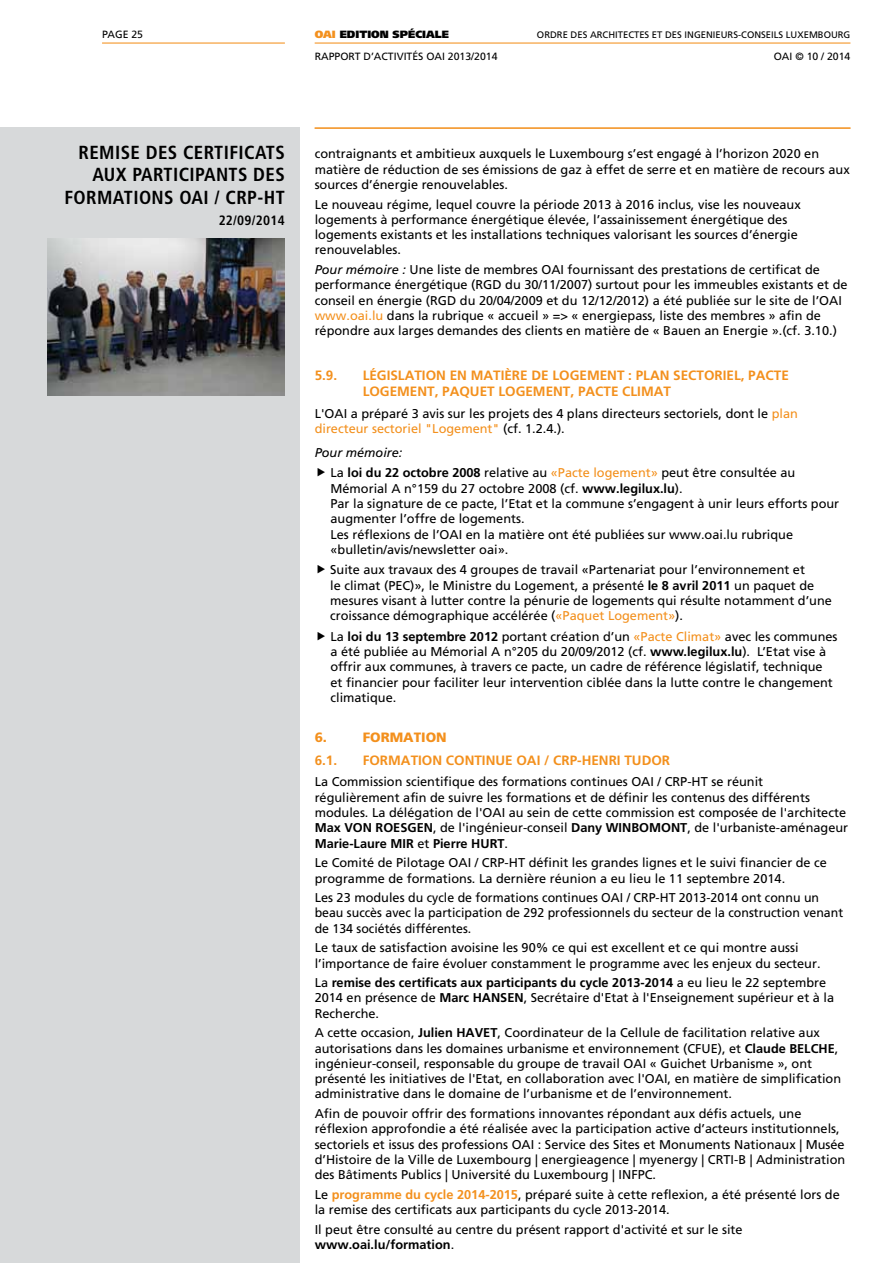
<style>
.page{position:relative;width:893px;height:1263px;background:#fff}
.page>*{position:absolute;margin:0;border:0;box-sizing:border-box;transform-origin:0 0}
.t1{font:700 condensed 18.9px "Frutiger LT Std";letter-spacing:.02em;color:#000}
.t2{font:700 13.5px "Frutiger LT Std";color:#f3901d}
.t3{font:900 13.5px "Frutiger LT Std";color:#f3901d}
.t4{font:700 condensed 13.5px "Frutiger LT Std";letter-spacing:.02em;color:#000}
.t5{font:12.75px/15.3px "Frutiger LT Std";color:#000}
.t6{font:10.5px "Frutiger LT Std";color:#000}
.t7{font:900 10.5px "Frutiger LT Std";color:#000}
.t8{font:9.45px "Frutiger LT Std";color:#000}
.s1{color:#f3901d}
.s2{font-style:italic}
.s3{font-weight:700}
.s4{font-weight:700;color:#f3901d}
</style>
<div class="page">
<div style="left:0;top:128px;width:300px;height:1135px;background:#d7d9da"></div>
<hr style="left:315px;top:128px;width:535px;height:1px;background:#f3901d">
<hr style="left:102px;top:43px;width:183px;height:1px;background:#f3901d">
<hr style="left:315px;top:43px;width:535px;height:1px;background:#f3901d">
<img style="left:47px;top:238px;width:238px;height:157px">
<p class="t6" style="left:102px;top:28px;width:43px">Page 25</p>
<p class="t7" style="left:315px;top:28px;width:135px"><span class="s1">OAI</span> EDITION SPÉCIALE</p>
<p class="t8" style="left:537px;top:29px;width:158px">Ordre des architectes et des ingen</p>
<p class="t8" style="left:713px;top:29px;width:138px">ieu rs-conseils Luxembou rg</p>
<p class="t6" style="left:315px;top:50px;width:119px">Rapport d’activités OAI</p>
<p class="t6" style="left:448px;top:50px;width:51px">2013/2014</p>
<p class="t6" style="left:774px;top:50px;width:7px">OAI</p>
<p class="t6" style="left:795px;top:50px;width:57px">© 10 / 2014</p>
<h1 class="t1" style="left:78px;top:141px;width:208px">REMISE DES CERTIFICATS</h1>
<h1 class="t1" style="left:92px;top:164px;width:194px">AUX PARTICIPANTS DES</h1>
<h1 class="t1" style="left:64px;top:186px;width:126px">FORMATIONS OAI</h1>
<h1 class="t1" style="left:215px;top:186px;width:71px">/ CRP-HT</h1>
<p class="t4" style="left:219px;top:212px;width:68px">22/09/2014</p>
<p class="t5" style="left:315px;top:146px;width:536px">contraignants et ambitieux auxquels le Luxembourg s’est engagé à l’horizon 2020 en matière de réduction de ses émissions de gaz à effet de serre et en matière de recours aux sources d’énergie renouvelables.</p>
<p class="t5" style="left:315px;top:197px;width:488px">Le nouveau régime, lequel couvre la période 2013 à 2016 inclus, vise les nouveaux logements à performance énergétique élevée, l’assainissement énergétique des logements existants et les installations techniques valorisant les sources d’énergie renouvelables.</p>
<p class="t5" style="left:315px;top:262px;width:235px"><span class="s2">Pour mémoire :</span> Une liste de membres OAI</p>
<p class="t5" style="left:315px;top:262px;width:534px;text-indent:253px">fournissant des prestations de certificat de performance énergétique (RGD du 30/11/2007) surtout pour les immeubles existants et de conseil en énergie (RGD du 20/04/2009 et du 12/12/2012) a été publiée sur le site de l’OAI <span class="s1">www.oai.lu</span> dans la rubrique « accueil » =&gt; « energiepass, liste des membres » afin de répondre aux larges demandes des clients en matière de « Bauen an Energie ».(cf. 3.10.)</p>
<p class="t2" style="left:315px;top:367px;width:24px">5.9.</p>
<p class="t2" style="left:363px;top:367px;width:44px">Législatio</p>
<p class="t2" style="left:436px;top:367px;width:44px">n en mati</p>
<p class="t2" style="left:504px;top:367px;width:85px">ère de logeme</p>
<p class="t2" style="left:607px;top:367px;width:82px">nt : Plan sectoriel</p>
<p class="t2" style="left:741px;top:367px;width:17px">, pacte</p>
<p class="t2" style="left:363px;top:383px;width:37px">logeme</p>
<p class="t2" style="left:417px;top:383px;width:35px">nt, paquet</p>
<p class="t2" style="left:498px;top:383px;width:37px">logeme</p>
<p class="t2" style="left:553px;top:383px;width:34px">nt, pacte</p>
<p class="t2" style="left:622px;top:383px;width:10px">climat</p>
<p class="t5" style="left:315px;top:406px;width:18px">L'OAI</p>
<p class="t5" style="left:315px;top:406px;width:485px;text-indent:36px">a préparé 3 avis sur les projets des 4 plans directeurs sectoriels, dont le <span class="s1">plan directeur sectoriel "Logement"</span> (cf. 1.2.4.).</p>
<p class="t5" style="left:330px;top:442px;width:466px;line-height:20.4px;text-indent:-16px"><span class="s2">Pour mémoire:<br></span>La <span class="s3">loi du 22 octobre 2008</span> relative au <span class="s1">«Pacte logement»</span> peut être consultée au</p>
<p class="t5" style="left:330px;top:481px;width:510px">Mémorial A n°159 du 27 octobre 2008 (cf. <span class="s3">www.legilux.lu</span>).<br>Par la signature de ce pacte, l’Etat et la commune s’engagent à unir leurs efforts pour augmenter l’offre de logements.<br>Les réflexions de l’OAI</p>
<p class="t5" style="left:330px;top:527px;width:464px;text-indent:135px">en la matière ont été publiées sur www.oai.lu rubrique «bulletin/avis/newsletter oai».</p>
<p class="t5" style="left:330px;top:562px;width:503px">Suite aux travaux des 4 groupes de travail «Partenariat pour l’environnement et<br>le climat (PEC)», le M inistre du Logement, a présenté <span class="s3">le 8 avril 2011</span> un paquet de mesures visant à lutter contre la pénurie de logements qui résulte notamment d’une croissance démographique accélérée (<span class="s1">«Paquet Logement»</span>).</p>
<p class="t5" style="left:330px;top:629px;width:509px">La <span class="s3">loi du 13 septembre 2012</span> portant création d’un <span class="s1">«Pacte Climat»</span> avec les communes a été publiée au Mémorial A n°205 du 20/09/2012 (cf. <span class="s3">www.legilux.lu</span>). L’Etat vise à offrir aux communes, à travers ce pacte, un cadre de référence législatif, technique et financier pour faciliter leur intervention ciblée dans la lutte contre le changement climatique.</p>
<p class="t3" style="left:315px;top:729px;width:26px">6. FORMATION</p>
<p class="t2" style="left:315px;top:752px;width:24px">6.1.</p>
<p class="t2" style="left:363px;top:752px;width:17px">Formatio</p>
<p class="t2" style="left:432px;top:752px;width:203px">n continue OAI / CRP-Henri tudor</p>
<p class="t5" style="left:315px;top:774px;width:325px">La Commission scientifique des formations continues OAI</p>
<p class="t5" style="left:315px;top:774px;width:497px;text-indent:343px">/ CRP-HT se réunit régulièrement afin de suivre les formations et de définir les contenus des différents modules. La délégation de l'OAI</p>
<p class="t5" style="left:315px;top:805px;width:535px;text-indent:194px">au sein de cette commission est composée de l'architecte<br><span class="s3">Max VON ROESGEN</span>, de l'ingénieur-conseil <span class="s3">Dany WINBOMONT</span>, de l'urbaniste-aménageur<br><span class="s3">Marie-Laure MIR</span> et <span class="s3">Pierre HURT</span>.</p>
<p class="t5" style="left:315px;top:855px;width:142px">Le Comité de Pilotage OAI</p>
<p class="t5" style="left:315px;top:855px;width:514px;text-indent:160px">/ CRP-HT définit les grandes lignes et le suivi financier de ce programme de formations. La dernière réunion a eu lieu le 11 septembre 2014.</p>
<p class="t5" style="left:315px;top:890px;width:295px">Les 23 modules du cycle de formations continues OAI</p>
<p class="t5" style="left:315px;top:890px;width:530px;text-indent:312px">/ CRP-HT 2013-2014 ont connu un beau succès avec la participation de 292 professionnels du secteur de la construction venant de 134 sociétés différentes.</p>
<p class="t5" style="left:315px;top:940px;width:507px">Le taux de satisfaction avoisine les 90% ce qui est excellent et ce qui montre aussi l’importance de faire évoluer constamment le programme avec les enjeux du secteur.</p>
<p class="t5" style="left:315px;top:975px;width:521px">La <span class="s3">remise des certificats aux participants du cycle 2013-2014</span> a eu lieu le 22 septembre<br>2014 en présence de <span class="s3">Marc HANSEN</span>, Secrétaire d'Etat à l'Enseignement supérieur et à la<br>Recherche.</p>
<p class="t5" style="left:315px;top:1025px;width:525px">A cette occasion, <span class="s3">Julien HAVET</span>, Coordinateur de la Cellule de facilitation relative aux autorisations dans les domaines urbanisme et environnement (CFUE), et <span class="s3">Claude BELCHE</span>, ingénieur-conseil, responsable du groupe de travail OAI</p>
<p class="t5" style="left:315px;top:1056px;width:528px;text-indent:335px">« Guichet Urbanisme », ont présenté les initiatives de l'Etat, en collaboration avec l'OAI, en matière de simplification administrative dans le domaine de l’urbanisme et de l’environnement.</p>
<p class="t5" style="left:315px;top:1106px;width:527px">Afin de pouvoir offrir des formations innovantes répondant aux défis actuels, une réflexion approfondie a été réalisée avec la participation active d’acteurs institutionnels, sectoriels et issus des professions OAI</p>
<p class="t5" style="left:315px;top:1136px;width:532px;text-align:justify;text-indent:223px">: Service des Sites et Monuments Nationaux | M usée d’H istoire de la Ville de Luxembourg | energieagence | myenergy | CRTI-B | Administration des Bâtiments Publics | Université du Luxembourg | I NFPC.</p>
<p class="t5" style="left:315px;top:1187px;width:527px">Le <span class="s4">programme du cycle 2014-2015</span>, préparé suite à cette reflexion, a été présenté lors de la remise des certificats aux participants du cycle 2013-2014.</p>
<p class="t5" style="left:315px;top:1221px;width:429px">I l peut être consulté au centre du présent rapport d'activité et sur le site <span class="s3">www.oai.lu/formation</span>.</p>
</div>
